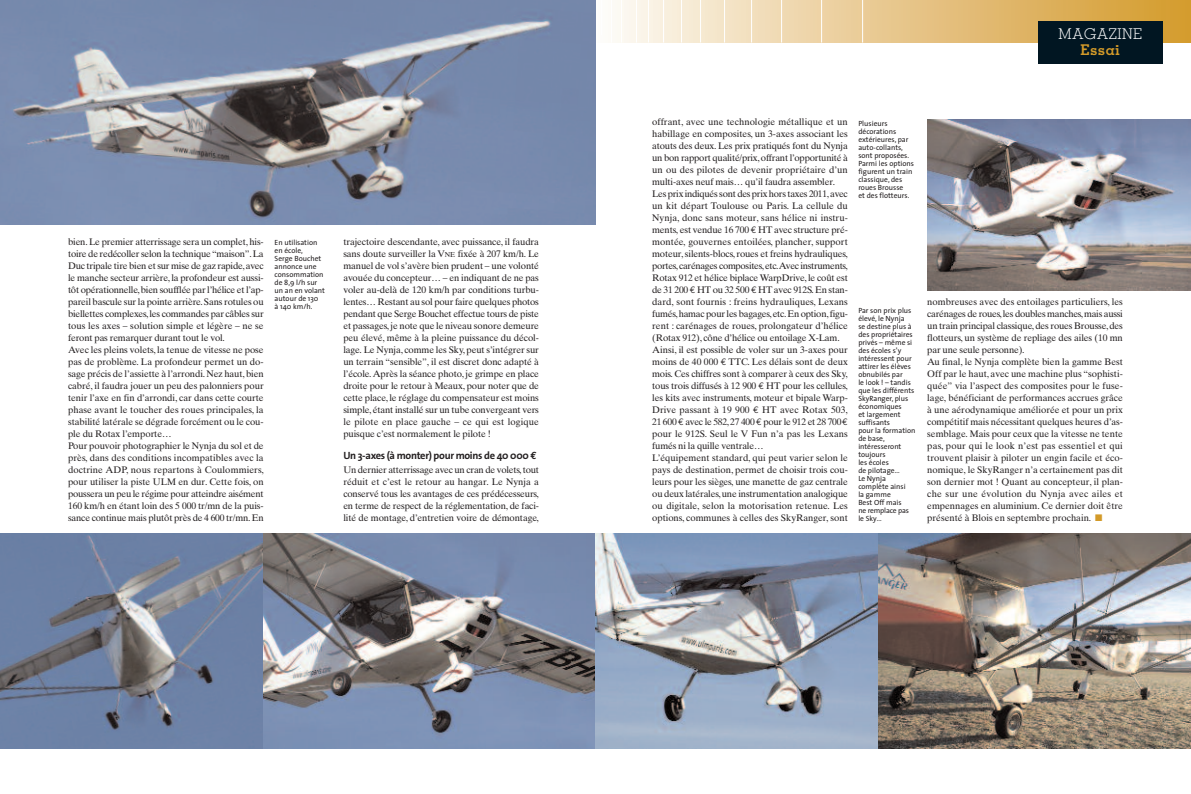
<style>
.page{position:relative;width:1191px;height:794px;background:#fff}
.page>*{position:absolute;margin:0;border:0;box-sizing:border-box;transform-origin:0 0}
.t1{font:300 14.8px "Memphis";letter-spacing:.03em;color:#fff}
.t2{font:700 14.8px "Memphis";letter-spacing:.03em;color:#d39a29}
.t3{font:700 10.5px "The Sans";letter-spacing:-.03em;color:#231f20}
.t4{font:9.5px/12px "Times Ten";letter-spacing:-.005em;color:#231f20}
.t5{font:7.5px/8px "The Sans";color:#231f20}
.s1{font-size:7.1px}
.s2{font-family:"Euro Mono"}
.s3{color:#d39a29}
</style>
<div class="page">
<div style="left:596px;top:0;width:595px;height:43px;background:linear-gradient(to right,#fefaf5,#d2982a)"></div>
<hr style="left:601px;top:0;width:1px;height:35px;background:#fff">
<hr style="left:611px;top:0;width:1px;height:43px;background:#fff">
<hr style="left:621px;top:0;width:1px;height:43px;background:#fff">
<hr style="left:636px;top:0;width:1px;height:43px;background:#fff">
<hr style="left:648px;top:0;width:1px;height:43px;background:#fff">
<hr style="left:663px;top:0;width:1px;height:43px;background:#fff">
<hr style="left:681px;top:0;width:1px;height:43px;background:#fff">
<hr style="left:700px;top:0;width:1px;height:43px;background:#fff">
<hr style="left:724px;top:0;width:1px;height:43px;background:#fff">
<hr style="left:751px;top:0;width:1px;height:43px;background:#fff">
<hr style="left:781px;top:0;width:1px;height:43px;background:#fff">
<hr style="left:821px;top:0;width:1px;height:43px;background:#fff">
<hr style="left:862px;top:0;width:1px;height:43px;background:#fff">
<div style="left:1037px;top:21px;width:125px;height:43px;background:#011622"></div>
<img style="left:0;top:533px;width:263px;height:215px">
<img style="left:0;top:0;width:595px;height:225px">
<svg style="left:263px;top:533px;width:332px;height:215px"></svg>
<img style="left:877px;top:533px;width:314px;height:215px">
<img style="left:927px;top:119px;width:264px;height:171px">
<svg style="left:595px;top:533px;width:282px;height:215px"></svg>
<p class="t4" style="left:68px;top:237px;width:197px">bien.Le premier atterrissage sera un complet,his&shy;toire de redécoller selon la technique“maison”.La Duc tripale tire bien et sur mise de gaz rapide,avec le manche secteur arrière, la profondeur est aussi&shy;tôt opérationnelle,bien soufflée par l’hélice et l’ap&shy;pareil bascule sur la pointe arrière.Sans rotules ou biellettes complexes,les commandes par câbles sur tous les axes – solution simple et légère – ne se feront pas remarquer durant tout le vol.<br>Avec les pleins volets, la tenue de vitesse ne pose pas de problème. La profondeur permet un do&shy;sage précis de l’assiette à l’arrondi.Nez haut,bien cabré, il faudra jouer un peu des palonniers pour tenir l’axe en fin d’arrondi, car dans cette courte phase avant le toucher des roues principales, la stabilité latérale se dégrade forcément ou le cou&shy;ple du Rotax l’emporte…<br>Pour pouvoir photographier le Nynja du sol et de près, dans des conditions incompatibles avec la doctrine ADP, nous repartons à Coulommiers, pour utiliser la piste ULM en dur. Cette fois, on poussera un peu le régime pour atteindre aisément 160 km/h en étant loin des 5 000 tr/mn de la puis&shy;sance continue mais plutôt près de 4 600 tr/mn.En</p>
<p class="t5" style="left:275px;top:239px;width:52px">En utilisation en école,<br>Serge Bouchet annonce une consommation de 8,9 l/h sur un an en volant autour de 130<br>à 140 km/h.</p>
<p class="t4" style="left:343px;top:237px;width:197px;text-align:justify">trajectoire descendante, avec puissance, il faudra sans doute surveiller la V<span class="s1">NE</span> fixée à 207 km/h. Le manuel de vol s’avère bien prudent – une volonté avouée du concepteur… – en indiquant de ne pas voler au-delà de 120 km/h par conditions turbu&shy;lentes… Restant au sol pour faire quelques photos pendant que Serge Bouchet effectue tours de piste et passages,je note que le niveau sonore demeure peu élevé, même à la pleine puissance du décol&shy;lage. Le Nynja, comme les Sky,peut s’intégrer sur un terrain “sensible”, il est discret donc adapté à l’école.Après la séance photo, je grimpe en place droite pour le retour à Meaux, pour noter que de cette place, le réglage du compensateur est moins simple,étant installé sur un tube convergeant vers le pilote en place gauche – ce qui est logique puisque c’est normalement le pilote !</p>
<p class="t3" style="left:343px;top:451px;width:195px">Un 3-axes (à monter) pour moins de 40 000 <span class="s2">€</span></p>
<p class="t4" style="left:343px;top:465px;width:197px;text-align:justify">Un dernier atterrissage avec un cran de volets,tout réduit et c’est le retour au hangar. Le Nynja a conservé tous les avantages de ces prédécesseurs, en terme de respect de la réglementation, de faci&shy;lité de montage, d’entretien voire de démontage,</p>
<h1 class="t1" style="left:1058px;top:29px;width:85px">MAGAZINE</h1>
<h1 class="t2" style="left:1080px;top:45px;width:41px">Essai</h1>
<p class="t4" style="left:652px;top:117px;width:197px">offrant, avec une technologie métallique et un habillage en composites, un 3-axes associant les atouts des deux. Les prix pratiqués font du Nynja un bon rapport qualité/prix,offrant l’opportunité à un ou des pilotes de devenir propriétaire d’un multi-axes neuf mais… qu’il faudra assembler.<br>Les prix indiqués sont des prix hors taxes 2011,avec un kit départ Toulouse ou Paris. La cellule du Nynja, donc sans moteur, sans hélice ni instru&shy;ments, est vendue 16 700 <span class="s2">€</span> HT avec structure pré&shy;montée, gouvernes entoilées, plancher, support moteur,silents-blocs,roues et freins hydrauliques, portes,carénages composites,etc.Avec instruments, Rotax 912 et hélice biplaceWarpDrive, le coût est de 31 200 <span class="s2">€</span> HT ou 32 500 <span class="s2">€</span> HT avec 912S.En stan&shy;dard, sont fournis : freins hydrauliques, Lexans fumés,hamac pour les bagages,etc.En option,figu&shy;rent : carénages de roues, prolongateur d’hélice (Rotax 912), cône d’hélice ou entoilage X-Lam.<br>Ainsi, il est possible de voler sur un 3-axes pour moins de 40 000 <span class="s2">€</span> TTC. Les délais sont de deux mois. Ces chiffres sont à comparer à ceux des Sky, tous trois diffusés à 12 900 <span class="s2">€</span> HT pour les cellules, les kits avec instruments, moteur et bipale Warp-Drive passant à 19 900 <span class="s2">€</span> HT avec Rotax 503, 21 600 <span class="s2">€</span> avec le 582,27 400 <span class="s2">€</span> pour le 912 et 28 700<span class="s2">€ </span>pour le 912S. Seul le V Fun n’a pas les Lexans fumés ni la quille ventrale…<br>L’équipement standard, qui peut varier selon le pays de destination, permet de choisir trois cou&shy;leurs pour les sièges, une manette de gaz centrale ou deux latérales,une instrumentation analogique ou digitale, selon la motorisation retenue. Les options, communes à celles des SkyRanger, sont</p>
<p class="t5" style="left:858px;top:120px;width:57px">Plusieurs décorations extérieures, par auto-collants, sont proposées.<br>Parmi les options figurent un train classique, des roues Brousse<br>et des flotteurs.</p>
<p class="t5" style="left:858px;top:307px;width:59px">Par son prix plus élevé, le Nynja<br>se destine plus à des propriétaires privés – même si des écoles s’y intéressent pour attirer les élèves obnubilés par<br>le look ! – tandis que les différents<br>SkyRanger, plus économiques<br>et largement suffisants<br>pour la formation de base, intéresseront toujours<br>les écoles<br>de pilotage…<br>Le Nynja complète ainsi<br>la gamme<br>Best Off mais<br>ne remplace pas le Sky…</p>
<p class="t4" style="left:927px;top:297px;width:197px">nombreuses avec des entoilages particuliers, les carénages de roues,les doubles manches,mais aussi un train principal classique,des roues Brousse,des flotteurs, un système de repliage des ailes (10 mn par une seule personne).<br>Au final, le Nynja complète bien la gamme Best Off par le haut, avec une machine plus “sophisti&shy;quée” via l’aspect des composites pour le fuse&shy;lage, bénéficiant de performances accrues grâce à une aérodynamique améliorée et pour un prix compétitif mais nécessitant quelques heures d’as&shy;semblage. Mais pour ceux que la vitesse ne tente pas, pour qui le look n’est pas essentiel et qui trouvent plaisir à piloter un engin facile et éco&shy;nomique, le SkyRanger n’a certainement pas dit son dernier mot ! Quant au concepteur, il plan&shy;che sur une évolution du Nynja avec ailes et empennages en aluminium. Ce dernier doit être présenté à Blois en septembre prochain. <span class="s3">■</span></p>
</div>
